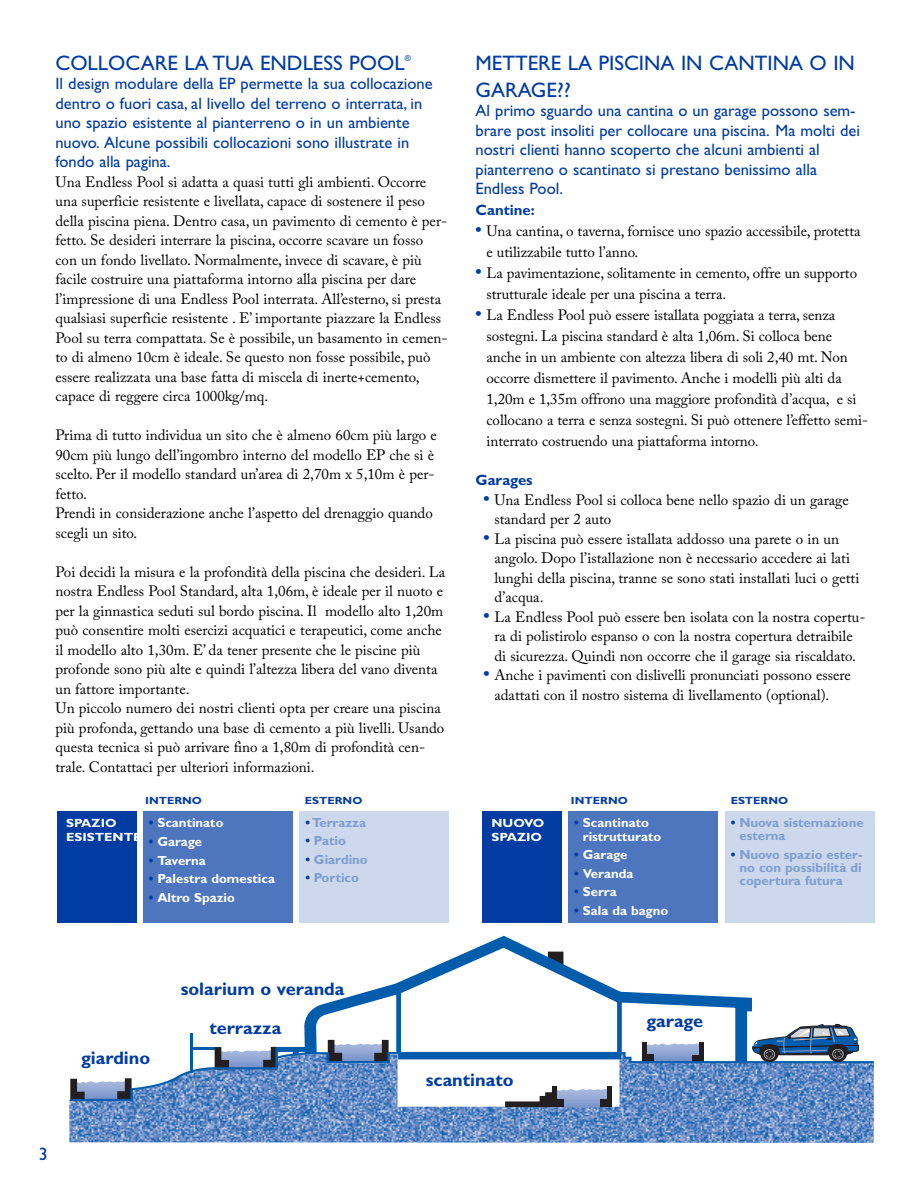
<style>
.page{position:relative;width:918px;height:1188px;background:#fff}
.page>*{position:absolute;margin:0;border:0;box-sizing:border-box;transform-origin:0 0}
.t1{font:21px/27px "Gill Sans";color:#003ca2}
.t2{font:700 18.15px "Gill Sans";color:#003ca2}
.t3{font:18px "Gill Sans";color:#003ca2}
.t4{font:16.5px/19.5px "Gill Sans";color:#003ca2}
.t5{font:15px/19.5px "Adobe Caslon Pro";color:#000}
.t6{font:700 15px "Gill Sans";color:#003ca2}
.t7{font:700 13.2px/13.2px "Gill Sans";color:#fff}
.t8{font:700 13.2px/13.2px "Gill Sans";color:#809dd1}
.t9{font:700 11.85px/14.2px "Gill Sans";color:#fff;scale:1.11 1}
.t10{font:700 10.35px "Gill Sans";color:#003ca2;scale:1.11 1}
.t11{font:8.25px "Gill Sans";color:#003ca2}
.s1{color:#003ca2}
.s2{font-weight:700;font-size:18px;color:#003ca2}
</style>
<div class="page">
<div style="left:300px;top:811px;width:149px;height:112px;background:#ccd8ec"></div>
<div style="left:143px;top:811px;width:150px;height:112px;background:#4d76be"></div>
<div style="left:57px;top:811px;width:79px;height:112px;background:#003ca2"></div>
<div style="left:725px;top:811px;width:150px;height:112px;background:#ccd8ec"></div>
<div style="left:568px;top:811px;width:150px;height:112px;background:#4d76be"></div>
<div style="left:482px;top:811px;width:80px;height:112px;background:#003ca2"></div>
<img style="left:69px;top:1108px;width:805px;height:35px">
<svg style="left:304px;top:936px;width:448px;height:87px"></svg>
<div style="left:617px;top:997px;width:5px;height:56px;background:#015dab"></div>
<div style="left:396px;top:988px;width:5px;height:65px;background:#015dab"></div>
<svg style="left:69px;top:1023px;width:805px;height:85px"></svg>
<h1 class="t1" style="left:56px;top:51px;width:351px">COLLOCARE LA TUA ENDLESS POOL</h1>
<p class="t11" style="left:405px;top:55px;width:8px">®</p>
<p class="t4" style="left:55px;top:76px;width:379px">Il design modulare della EP permette la sua collocazione dentro o fuori casa, al livello del terreno o interrata, in uno spazio esistente al pianterreno o in un ambiente nuovo. Alcune possibili collocazioni sono illustrate in fondo alla pagina.</p>
<p class="t5" style="left:55px;top:174px;width:394px">Una Endless Pool si adatta a quasi tutti gli ambienti. Occorre una superficie resistente e livellata, capace di sostenere il peso della piscina piena. Dentro casa, un pavimento di cemento è per&shy;fetto. Se desideri interrare la piscina, occorre scavare un fosso con un fondo livellato. Normalmente, invece di scavare, è più facile costruire una piattaforma intorno alla piscina per dare l’impressione di una Endless Pool interrata. All’esterno, si presta qualsiasi superficie resistente . E’ importante piazzare la Endless Pool su terra compattata. Se è possibile, un basamento in cemen&shy;to di almeno 10cm è ideale. Se questo non fosse possibile, può essere realizzata una base fatta di miscela di inerte+cemento, capace di reggere circa 1000kg/mq.</p>
<p class="t5" style="left:55px;top:427px;width:383px">Prima di tutto individua un sito che è almeno 60cm più largo e 90cm più lungo dell’ingombro interno del modello EP che si è scelto. Per il modello standard un’area di 2,70m x 5,10m è per&shy;fetto.<br>Prendi in considerazione anche l’aspetto del drenaggio quando scegli un sito.</p>
<p class="t5" style="left:55px;top:564px;width:391px">Poi decidi la misura e la profondità della piscina che desideri. La nostra Endless Pool Standard, alta 1,06m, è ideale per il nuoto e per la ginnastica seduti sul bordo piscina. Il modello alto 1,20m può consentire molti esercizi acquatici e terapeutici, come anche il modello alto 1,30m. E’ da tener presente che le piscine più profonde sono più alte e quindi l’altezza libera del vano diventa un fattore importante.<br>Un piccolo numero dei nostri clienti opta per creare una piscina più profonda, gettando una base di cemento a più livelli. Usando questa tecnica si può arrivare fino a 1,80m di profondità cen&shy;trale. Contattaci per ulteriori informazioni.</p>
<p class="t10" style="left:145px;top:797px;width:53px">INTERNO</p>
<p class="t10" style="left:305px;top:797px;width:53px">ESTERNO</p>
<p class="t9" style="left:66px;top:817px;width:70px">SPAZIO<br>ESISTENTE</p>
<p class="t7" style="left:149px;top:818px;width:76px"><span class="s1">•</span> Scantinato</p>
<p class="t7" style="left:149px;top:836px;width:55px"><span class="s1">•</span> Garage</p>
<p class="t7" style="left:149px;top:855px;width:59px"><span class="s1">•</span> Taverna</p>
<p class="t7" style="left:149px;top:873px;width:128px"><span class="s1">•</span> Palestra domestica</p>
<p class="t7" style="left:149px;top:892px;width:88px"><span class="s1">•</span> Altro Spazio</p>
<p class="t8" style="left:305px;top:817px;width:62px"><span class="s1">•</span> Terrazza</p>
<p class="t8" style="left:305px;top:836px;width:42px"><span class="s1">•</span> Patio</p>
<p class="t8" style="left:305px;top:854px;width:64px"><span class="s1">•</span> Giardino</p>
<p class="t8" style="left:305px;top:873px;width:55px"><span class="s1">•</span> Portico</p>
<h1 class="t1" style="left:475px;top:51px;width:381px">METTERE LA PISCINA IN CANTINA O IN<br>GARAGE??</h1>
<p class="t4" style="left:475px;top:103px;width:386px">Al primo sguardo una cantina o un garage possono sem&shy;brare post insoliti per collocare una piscina. Ma molti dei nostri clienti hanno scoperto che alcuni ambienti al pianterreno o scantinato si prestano benissimo alla Endless Pool.</p>
<p class="t6" style="left:475px;top:205px;width:61px">Cantine:</p>
<p class="t5" style="left:487px;top:223px;width:375px;line-height:21px;text-indent:-11px"><span class="s2">•</span> Una cantina, o taverna, fornisce uno spazio accessibile, protetta e utilizzabile tutto l’anno.</p>
<p class="t5" style="left:487px;top:265px;width:372px;line-height:21px;text-indent:-11px"><span class="s2">•</span> La pavimentazione, solitamente in cemento, offre un supporto strutturale ideale per una piscina a terra.</p>
<p class="t5" style="left:487px;top:307px;width:383px;line-height:21px;text-indent:-11px"><span class="s2">•</span> La Endless Pool può essere istallata poggiata a terra, senza sostegni. La piscina standard è alta 1,06m. Si colloca bene anche in un ambiente con altezza libera di soli 2,40 mt. Non occorre dismettere il pavimento. Anche i modelli più alti da 1,20m e 1,35m offrono una maggiore profondità d’acqua, e si collocano a terra e senza sostegni. Si può ottenere l’effetto semi&shy;interrato costruendo una piattaforma intorno.</p>
<p class="t6" style="left:475px;top:475px;width:59px">Garages</p>
<p class="t5" style="left:494px;top:492px;width:356px;text-indent:-11px"><span class="s2">•</span> Una Endless Pool si colloca bene nello spazio di un garage standard per 2 auto</p>
<p class="t5" style="left:494px;top:531px;width:366px;text-indent:-11px"><span class="s2">•</span> La piscina può essere istallata addosso una parete o in un angolo. Dopo l’istallazione non è necessario accedere ai lati lunghi della piscina, tranne se sono stati installati luci o getti d’acqua.</p>
<p class="t5" style="left:483px;top:609px;width:384px;text-align:center"><span class="s2">•</span> La Endless Pool può essere ben isolata con la nostra copertu&shy;ra di polistirolo espanso o con la nostra copertura detraibile<br>di sicurezza. Quindi non occorre che il garage sia riscaldato.</p>
<p class="t5" style="left:494px;top:667px;width:358px;text-indent:-11px"><span class="s2">•</span> Anche i pavimenti con dislivelli pronunciati possono essere adattati con il nostro sistema di livellamento (optional).</p>
<p class="t10" style="left:571px;top:797px;width:53px">INTERNO</p>
<p class="t10" style="left:731px;top:797px;width:53px">ESTERNO</p>
<p class="t9" style="left:492px;top:817px;width:49px">NUOVO<br>SPAZIO</p>
<p class="t7" style="left:583px;top:818px;width:80px;text-indent:-9px"><span class="s1">•</span> Scantinato ristrutturato</p>
<p class="t7" style="left:574px;top:849px;width:55px"><span class="s1">•</span> Garage</p>
<p class="t7" style="left:574px;top:868px;width:61px"><span class="s1">•</span> Veranda</p>
<p class="t7" style="left:574px;top:886px;width:44px"><span class="s1">•</span> Serra</p>
<p class="t7" style="left:574px;top:905px;width:96px"><span class="s1">•</span> Sala da bagno</p>
<p class="t8" style="left:739px;top:817px;width:126px;text-indent:-9px"><span class="s1">•</span> Nuova sistemazione esterna</p>
<p class="t8" style="left:739px;top:849px;width:125px;text-align:justify;text-indent:-9px"><span class="s1">•</span> Nuovo spazio ester&shy;no con possibilità di copertura futura</p>
<p class="t3" style="left:39px;top:1147px;width:10px">3</p>
<p class="t2" style="left:81px;top:1051px;width:71px">giardino</p>
<p class="t2" style="left:181px;top:982px;width:165px">solarium o veranda</p>
<p class="t2" style="left:209px;top:1021px;width:73px">terrazza</p>
<p class="t2" style="left:426px;top:1073px;width:89px">scantinato</p>
<p class="t2" style="left:646px;top:1014px;width:58px">garage</p>
</div>
